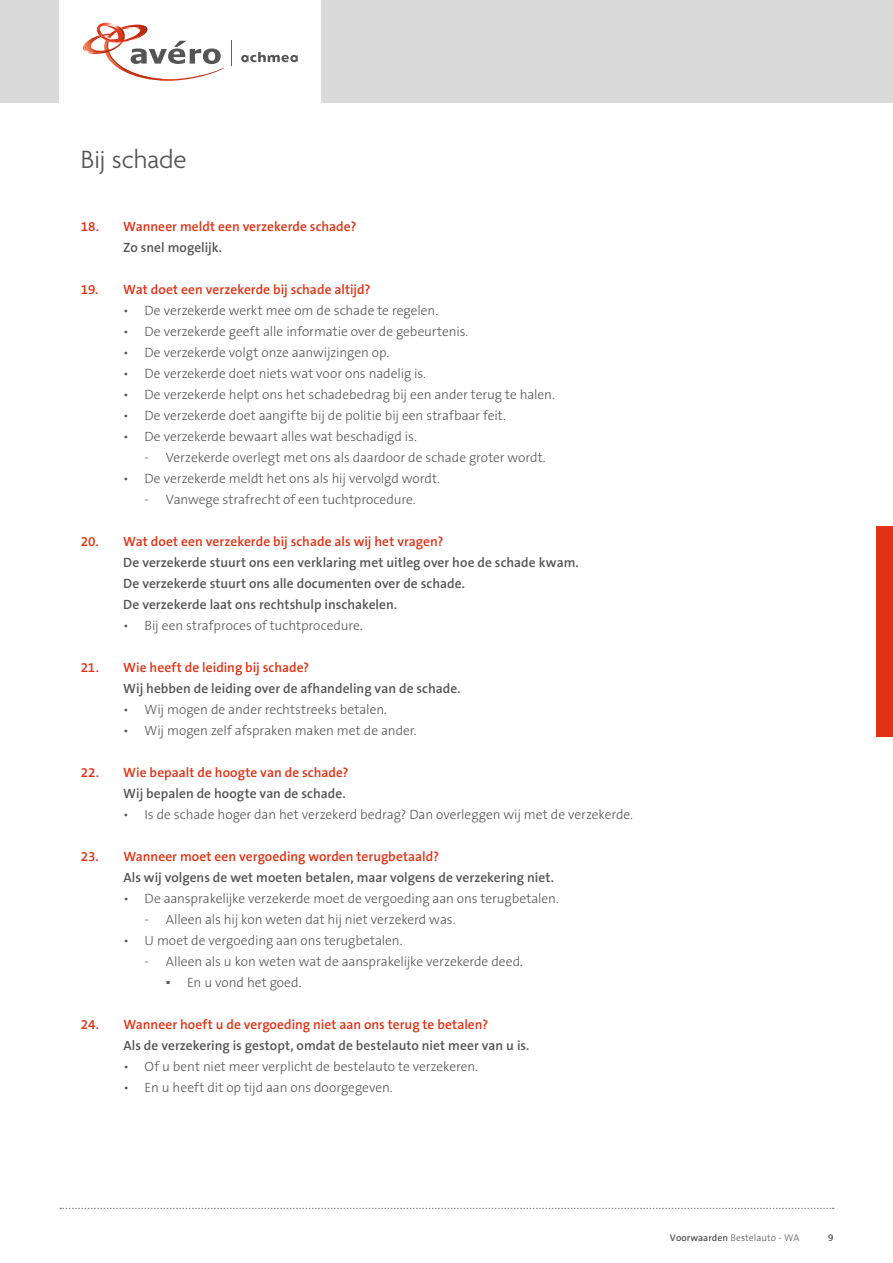
<style>
.page{position:relative;width:893px;height:1263px;background:#fff}
.page>*{position:absolute;margin:0;border:0;box-sizing:border-box;transform-origin:0 0}
.t1{font:300 27px "Agenda";color:#555}
.t2{font:300 13.5px "The Sans B3";letter-spacing:-.005em;color:#555}
.t3{font:600 13.5px/21px "The Sans B6";letter-spacing:.005em;color:#555}
.t4{font:600 13.5px "The Sans B6";letter-spacing:.005em;color:#e13214}
.t5{font:300 9.75px "The Sans B3";letter-spacing:.005em;color:#555}
.s1{font-family:"Verdana";font-weight:400}
.s2{font-family:"The Sans B6";font-weight:600}
</style>
<div class="page">
<div style="left:0;top:0;width:893px;height:103px;background:#dadada"></div>
<div style="left:60px;top:0;width:261px;height:103px;background:#fff"></div>
<svg style="left:241px;top:52px;width:57px;height:10px"></svg>
<svg style="left:83px;top:22px;width:141px;height:59px"></svg>
<svg style="left:231px;top:41px;width:1px;height:25px"></svg>
<svg style="left:60px;top:1208px;width:774px;height:1px"></svg>
<div style="left:876px;top:526px;width:17px;height:211px;background:#e13214"></div>
<h1 class="t1" style="left:81px;top:145px;width:107px">Bij schade</h1>
<p class="t4" style="left:81px;top:219px;width:277px">18. Wanneer meldt een verzekerde schade?</p>
<p class="t3" style="left:123px;top:238px;width:100px">Zo snel mogelijk.</p>
<p class="t4" style="left:81px;top:282px;width:291px">19. Wat doet een verzekerde bij schade altijd?</p>
<p class="t2" style="left:123px;top:304px;width:316px">• De verzekerde werkt mee om de schade te regelen.</p>
<p class="t2" style="left:123px;top:325px;width:347px">• De verzekerde geeft alle informatie over de gebeurtenis.</p>
<p class="t2" style="left:123px;top:346px;width:267px">• De verzekerde volgt onze aanwijzingen op.</p>
<p class="t2" style="left:123px;top:367px;width:304px">• De verzekerde doet niets wat voor ons nadelig is.</p>
<p class="t2" style="left:123px;top:388px;width:433px">• De verzekerde helpt ons het schadebedrag bij een ander terug te halen.</p>
<p class="t2" style="left:123px;top:409px;width:384px">• De verzekerde doet aangifte bij de politie bij een strafbaar feit.</p>
<p class="t2" style="left:123px;top:430px;width:295px">• De verzekerde bewaart alles wat beschadigd is.</p>
<p class="t2" style="left:145px;top:451px;width:403px">- Verzekerde overlegt met ons als daardoor de schade groter wordt.</p>
<p class="t2" style="left:123px;top:472px;width:318px">• De verzekerde meldt het ons als hij vervolgd wordt.</p>
<p class="t2" style="left:145px;top:493px;width:273px">- Vanwege strafrecht of een tuchtprocedure.</p>
<p class="t4" style="left:81px;top:534px;width:364px">20. Wat doet een verzekerde bij schade als wij het vragen?</p>
<p class="t3" style="left:123px;top:553px;width:457px">De verzekerde stuurt ons een verklaring met uitleg over hoe de schade kwam.<br>De verzekerde stuurt ons alle documenten over de schade.<br>De verzekerde laat ons rechtshulp inschakelen.</p>
<p class="t2" style="left:123px;top:619px;width:241px">• Bij een strafproces of tuchtprocedure.</p>
<p class="t4" style="left:81px;top:660px;width:230px">21. Wie heeft de leiding bij schade?</p>
<p class="t3" style="left:123px;top:679px;width:339px">Wij hebben de leiding over de afhandeling van de schade.</p>
<p class="t2" style="left:123px;top:703px;width:265px">• Wij mogen de ander rechtstreeks betalen.</p>
<p class="t2" style="left:123px;top:724px;width:295px">• Wij mogen zelf afspraken maken met de ander.</p>
<p class="t4" style="left:81px;top:766px;width:269px">22. Wie bepaalt de hoogte van de schade?</p>
<p class="t3" style="left:123px;top:784px;width:224px">Wij bepalen de hoogte van de schade.</p>
<p class="t2" style="left:123px;top:808px;width:511px">• Is de schade hoger dan het verzekerd bedrag? Dan overleggen wij met de verzekerde.</p>
<p class="t4" style="left:81px;top:850px;width:360px">23. Wanneer moet een vergoeding worden terugbetaald?</p>
<p class="t3" style="left:123px;top:868px;width:432px">Als wij volgens de wet moeten betalen, maar volgens de verzekering niet.</p>
<p class="t2" style="left:123px;top:892px;width:437px">• De aansprakelijke verzekerde moet de vergoeding aan ons terugbetalen.</p>
<p class="t2" style="left:145px;top:913px;width:312px">- Alleen als hij kon weten dat hij niet verzekerd was.</p>
<p class="t2" style="left:123px;top:934px;width:281px">• U moet de vergoeding aan ons terugbetalen.</p>
<p class="t2" style="left:145px;top:955px;width:380px">- Alleen als u kon weten wat de aansprakelijke verzekerde deed.</p>
<p class="t2" style="left:166px;top:976px;width:137px"><span class="s1">▪</span> En u vond het goed.</p>
<p class="t4" style="left:81px;top:1018px;width:409px">24. Wanneer hoeft u de vergoeding niet aan ons terug te betalen?</p>
<p class="t3" style="left:123px;top:1036px;width:408px">Als de verzekering is gestopt, omdat de bestelauto niet meer van u is.</p>
<p class="t2" style="left:123px;top:1060px;width:356px">• Of u bent niet meer verplicht de bestelauto te verzekeren.</p>
<p class="t2" style="left:123px;top:1081px;width:271px">• En u heeft dit op tijd aan ons doorgegeven.</p>
<p class="t5" style="left:670px;top:1233px;width:131px"><span class="s2">Voorwaarden</span> Bestelauto - WA</p>
<p class="t5" style="left:828px;top:1233px;width:7px">9</p>
</div>
